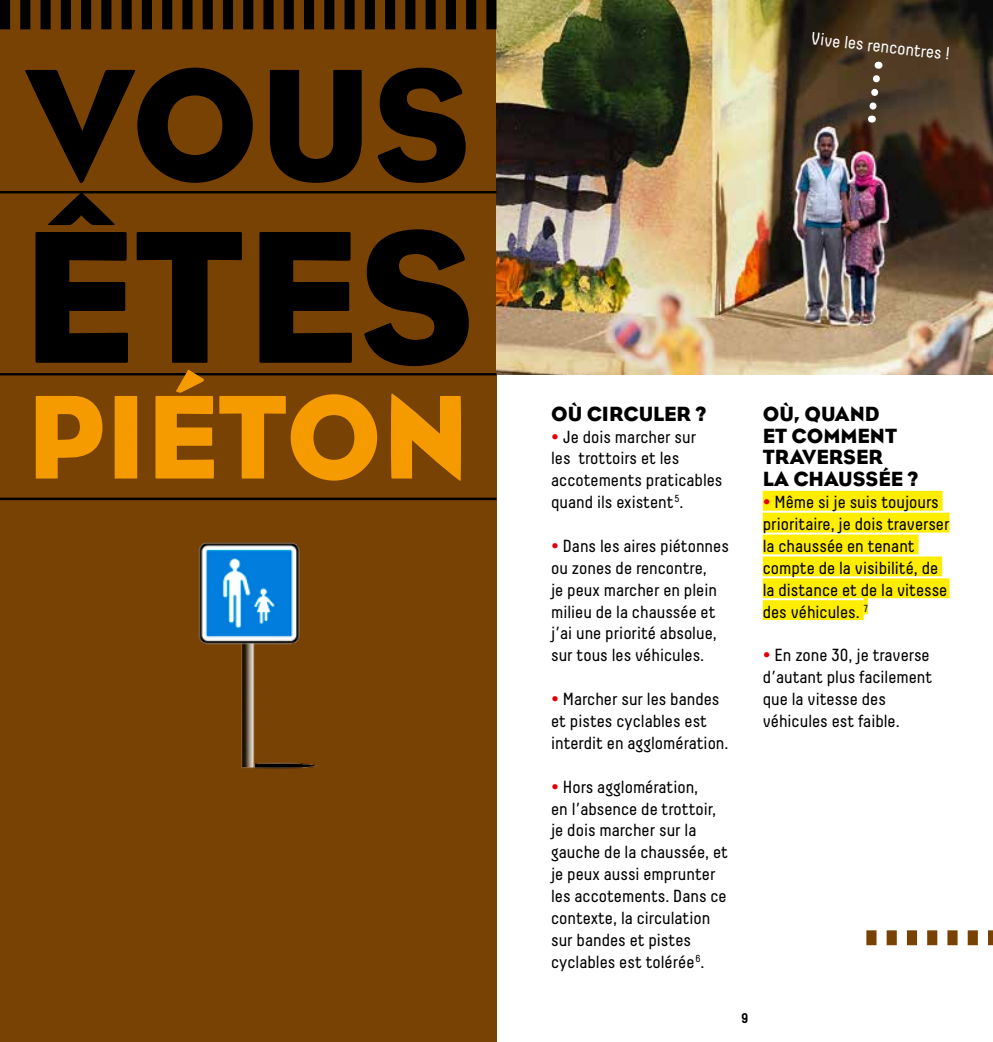
<style>
.page{position:relative;width:993px;height:1042px;background:#fff}
.page>*{position:absolute;margin:0;border:0;box-sizing:border-box;transform-origin:0 0}
.t1{font:192.85px "Bureau Eagle";color:#000}
.t2{font:162.4px "Bureau Eagle";color:#000}
.t3{font:121.8px "Bureau Eagle";color:#f59b00}
.t4{font:21px/21.9px "Bureau Eagle";color:#000}
.t5{font:17.5px/21.9px "Decima";color:#000}
.t6{font:17.5px "Decima";color:#fff}
.t7{font:700 14px "Decima";color:#000}
.s1{color:#e3000b}
</style>
<div class="page">
<div style="left:0;top:0;width:496px;height:1042px;background:#794205"></div>
<img style="left:496px;top:0;width:496px;height:374px">
<hr style="left:0;top:191px;width:496px;height:2px;background:#000">
<hr style="left:0;top:373px;width:496px;height:2px;background:#000">
<hr style="left:0;top:498px;width:496px;height:2px;background:#000">
<svg style="left:0;top:0;width:496px;height:29px"></svg>
<div style="left:762px;top:491px;width:180px;height:20px;background:#ffed00"></div>
<div style="left:762px;top:513px;width:187px;height:19px;background:#ffed00"></div>
<div style="left:762px;top:534px;width:156px;height:20px;background:#ffed00"></div>
<div style="left:762px;top:556px;width:179px;height:20px;background:#ffed00"></div>
<div style="left:762px;top:578px;width:187px;height:20px;background:#ffed00"></div>
<div style="left:762px;top:600px;width:101px;height:20px;background:#ffed00"></div>
<svg style="left:863px;top:598px;width:4px;height:16px"></svg>
<img style="left:241px;top:649px;width:76px;height:120px">
<img style="left:198px;top:542px;width:102px;height:107px">
<svg style="left:866px;top:930px;width:126px;height:15px"></svg>
<svg style="left:864px;top:62px;width:19px;height:61px"></svg>
<h2 class="t2" style="left:25px;top:32px;width:447px">VOUS</h2>
<h1 class="t1" style="left:21px;top:187px;width:455px">ÊTES</h1>
<h3 class="t3" style="left:27px;top:368px;width:444px">PIÉTON</h3>
<p class="t6" style="left:811px;top:29px;width:141px;rotate:6deg">Vive les rencontres !</p>
<p class="t4" style="left:551px;top:402px;width:156px">OÙ CIRCULER ?</p>
<p class="t5" style="left:551px;top:425px;width:173px"><span class="s1">•</span> Je dois marcher sur<br>les trottoirs et les accotements praticables quand ils existent<sup>5</sup>.</p>
<p class="t5" style="left:551px;top:535px;width:179px"><span class="s1">•</span> Dans les aires piétonnes ou zones de rencontre,<br>je peux marcher en plein milieu de la chaussée et j’ai une priorité absolue, sur tous les véhicules.</p>
<p class="t5" style="left:551px;top:688px;width:179px"><span class="s1">•</span> Marcher sur les bandes et pistes cyclables est interdit en agglomération.</p>
<p class="t5" style="left:551px;top:775px;width:178px"><span class="s1">•</span> Hors agglomération,<br>en l’absence de trottoir, je dois marcher sur la gauche de la chaussée, et je peux aussi emprunter les accotements. Dans ce contexte, la circulation sur bandes et pistes cyclables est tolérée<sup>6</sup>.</p>
<p class="t4" style="left:762px;top:402px;width:157px">OÙ, QUAND<br>ET COMMENT<br>TRAVERSER<br>LA CHAUSSÉE ?</p>
<p class="t5" style="left:762px;top:491px;width:188px"><span class="s1">•</span> Même si je suis toujours prioritaire, je dois traverser la chaussée en tenant compte de la visibilité, de la distance et de la vitesse des véhicules. <sup>7</sup></p>
<p class="t5" style="left:762px;top:644px;width:171px"><span class="s1">•</span> En zone 30, je traverse d’autant plus facilement que la vitesse des véhicules est faible.</p>
<p class="t7" style="left:740px;top:1009px;width:9px">9</p>
</div>
